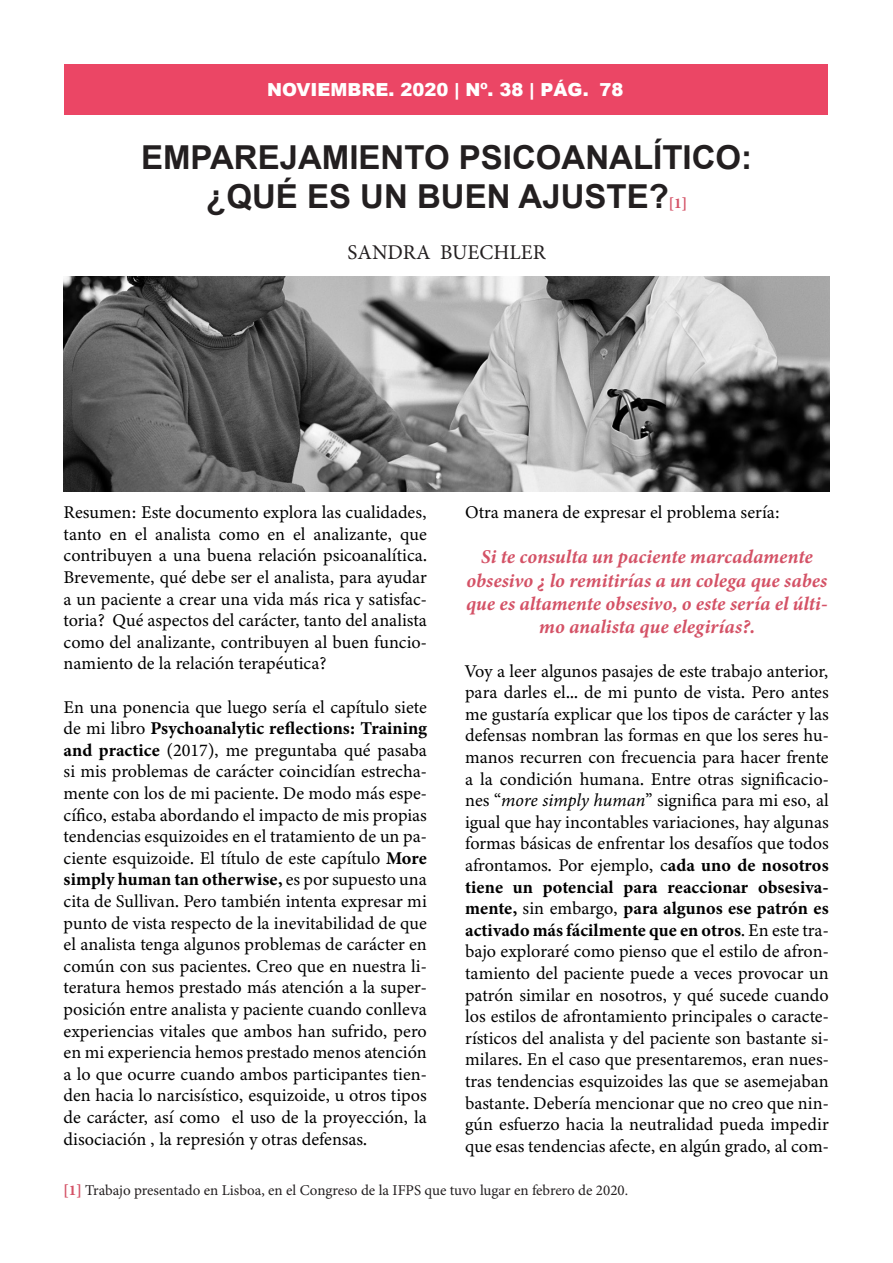
<style>
.page{position:relative;width:893px;height:1263px;background:#fff}
.page>*{position:absolute;margin:0;border:0;box-sizing:border-box;transform-origin:0 0}
.t1{font:700 33px "Arial";color:#231f20}
.t2{font:21px "Minion Pro";color:#231f20}
.t3{font:italic 19.5px/23.4px "Minion Variable Concept";letter-spacing:.025em;color:#d45266;text-align:center}
.t4{font:18px/21.6px "Minion Variable Concept";color:#000001;text-align:justify}
.t5{font:900 18px "Arial";color:#fff}
.t6{font:15px "Minion Pro";color:#231f20}
.s1{font-family:"Minion Variable Concept";font-weight:400;font-size:15px;color:#d45266}
.s2{font-style:italic}
.s3{font-family:"Minion Variable Concept";color:#d45266}
</style>
<div class="page">
<div style="left:65px;top:65px;width:763px;height:50px;background:#eb4665"></div>
<img style="left:64px;top:276px;width:766px;height:215px">
<p class="t5" style="left:267px;top:77px;width:358px">NOVIEMBRE. 2020 | Nº. 38 | PÁG. 78</p>
<p class="t1" style="left:141px;top:135px;width:613px">EMPAREJAMIENTO PSICOANALÍTICO:</p>
<p class="t1" style="left:206px;top:175px;width:482px">¿QUÉ ES UN BUEN AJUSTE?<span class="s1">[1]</span></p>
<p class="t2" style="left:348px;top:238px;width:200px">SANDRA BUECHLER</p>
<p class="t4" style="left:64px;top:501px;width:365px">Resumen: Este documento explora las cualidades, tanto en el analista como en el analizante, que contribuyen a una buena relación psicoanalítica.<br>Brevemente, qué debe ser el analista, para ayudar a un paciente a crear una vida más rica y satisfac&shy;toria? Qué aspectos del carácter, tanto del analista como del analizante, contribuyen al buen funcio&shy;namiento de la relación terapéutica?</p>
<p class="t4" style="left:64px;top:696px;width:365px">En una ponencia que luego sería el capítulo siete de mi libro Psychoanalytic reflections: Training and practice (2017), me preguntaba qué pasaba si mis problemas de carácter coincidían estrecha&shy;mente con los de mi paciente. De modo más espe&shy;cífico, estaba abordando el impacto de mis propias tendencias esquizoides en el tratamiento de un pa&shy;ciente esquizoide. El título de este capítulo More simply human tan otherwise, es por supuesto una cita de Sullivan. Pero también intenta expresar mi punto de vista respecto de la inevitabilidad de que el analista tenga algunos problemas de carácter en común con sus pacientes. Creo que en nuestra li&shy;teratura hemos prestado más atención a la super&shy;posición entre analista y paciente cuando conlleva experiencias vitales que ambos han sufrido, pero en mi experiencia hemos prestado menos atención a lo que ocurre cuando ambos participantes tien&shy;den hacia lo narcisístico, esquizoide, u otros tipos de carácter, así como el uso de la proyección, la disociación , la represión y otras defensas.</p>
<p class="t4" style="left:465px;top:501px;width:317px">Otra manera de expresar el problema sería:</p>
<p class="t3" style="left:466px;top:545px;width:363px">Si te consulta un paciente marcadamente obsesivo ¿ lo remitirías a un colega que sabes que es altamente obsesivo, o este sería el últi&shy;mo analista que elegirías?.</p>
<p class="t4" style="left:465px;top:660px;width:365px">Voy a leer algunos pasajes de este trabajo anterior, para darles el... de mi punto de vista. Pero antes me gustaría explicar que los tipos de carácter y las defensas nombran las formas en que los seres hu&shy;manos recurren con frecuencia para hacer frente a la condición humana. Entre otras significacio&shy;nes “<span class="s2">more simply human</span>” significa para mi eso, al igual que hay incontables variaciones, hay algunas formas básicas de enfrentar los desafíos que todos afrontamos. Por ejemplo, cada uno de nosotros tiene un potencial para reaccionar obsesiva&shy;mente, sin embargo, para algunos ese patrón es activado más fácilmente que en otros. En este tra&shy;bajo exploraré como pienso que el estilo de afron&shy;tamiento del paciente puede a veces provocar un patrón similar en nosotros, y qué sucede cuando los estilos de afrontamiento principales o caracte&shy;rísticos del analista y del paciente son bastante si&shy;milares. En el caso que presentaremos, eran nues&shy;tras tendencias esquizoides las que se asemejaban bastante. Debería mencionar que no creo que nin&shy;gún esfuerzo hacia la neutralidad pueda impedir que esas tendencias afecte, en algún grado, al com-</p>
<p class="t6" style="left:64px;top:1180px;width:566px"><span class="s3">[1]</span> Trabajo presentado en Lisboa, en el Congreso de la IFPS que tuvo lugar en febrero de 2020.</p>
</div>
